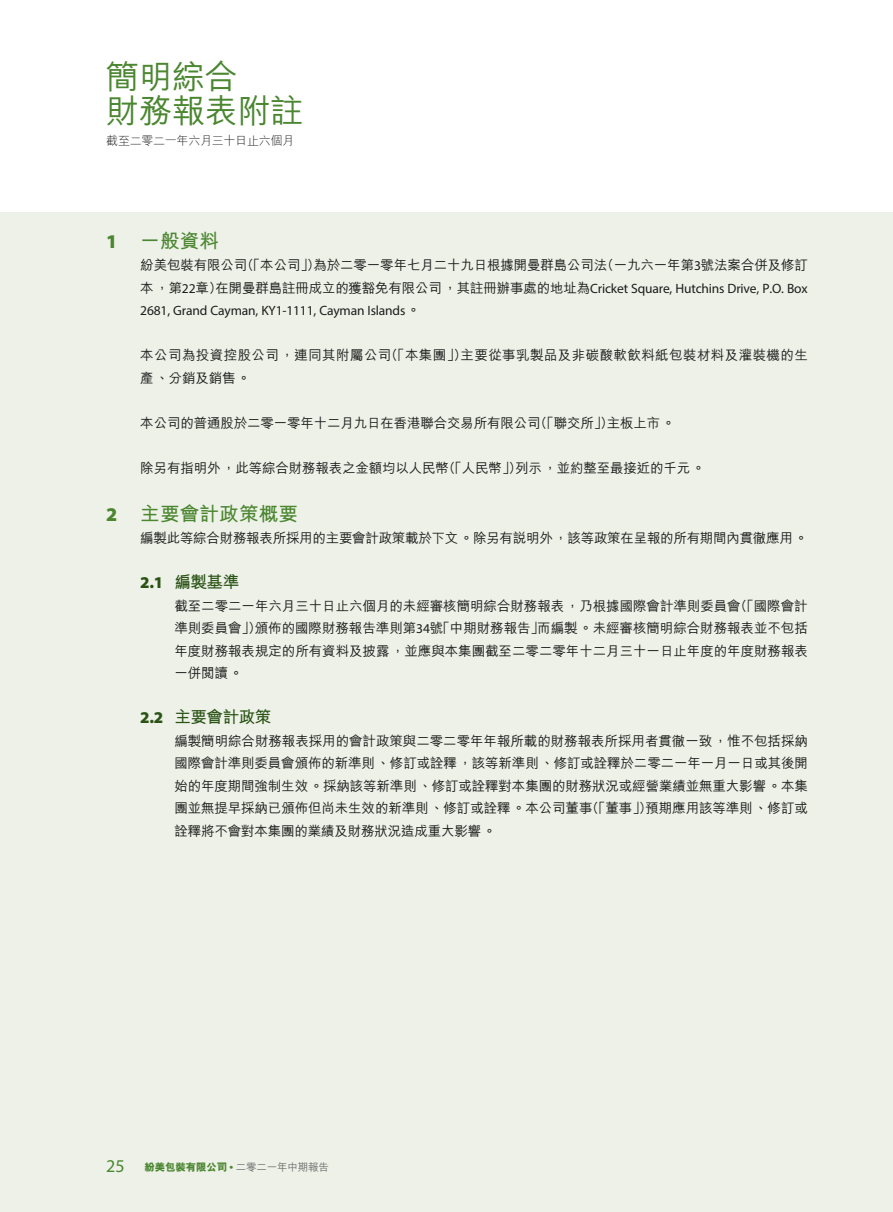
<style>
.page{position:relative;width:893px;height:1212px;background:#fff}
.page>*{position:absolute;margin:0;border:0;box-sizing:border-box;transform-origin:0 0}
.t1{font:500 33px/34.5px "M Hei HK";letter-spacing:-.005em;color:#4b8631}
.t2{font:700 19.5px "M Hei HK";letter-spacing:.01em;color:#4b8631}
.t3{font:900 19.5px "Myriad Pro";color:#4b8631}
.t4{font:18px "Myriad Pro";color:#4b8631}
.t5{font:700 16.5px "M Hei HK";letter-spacing:-.025em;color:#2b5316}
.t6{font:900 16.5px "Myriad Pro";color:#2b5316}
.t7{font:500 13.5px/22.5px "M Hei HK";letter-spacing:-.01em;color:#1c1c1b}
.t8{font:13.5px "Myriad Pro";letter-spacing:-.01em;color:#1c1c1b}
.t9{font:500 13.5px/22.5px "M Hei HK";letter-spacing:.03em;color:#1c1c1b}
.t10{font:300 12px "M Hei HK";letter-spacing:-.025em;color:#1c1c1b}
.t11{font:500 10.5px "M Hei HK";letter-spacing:-.02em;color:#6f6f6f}
.s1{font-family:"Myriad Pro";font-weight:400}
.s2{font-family:"M Hei HK";font-weight:500}
.s3{font-weight:800;color:#4b8631}
.s4{font-family:"Myriad Pro";font-weight:900;color:#4b8631}
</style>
<div class="page">
<div style="left:0;top:212px;width:893px;height:1000px;background:#edf1e7"></div>
<h1 class="t1" style="left:106px;top:57px;width:199px">簡明綜合<br>財務報表附註</h1>
<p class="t10" style="left:106px;top:132px;width:189px">截至二零二一年六月三十日止六個月</p>
<h2 class="t3" style="left:106px;top:230px;width:13px">1</h2>
<h2 class="t3" style="left:106px;top:503px;width:13px">2</h2>
<h2 class="t2" style="left:140px;top:226px;width:80px">一般資料</h2>
<p class="t7" style="left:601px;top:253px;width:209px">（一九六一年第<span class="s1">3</span>號法案合併及修訂</p>
<p class="t7" style="left:140px;top:253px;width:108px">紛美包裝有限公司</p>
<p class="t8" style="left:215px;top:280px;width:594px"><span class="s2">在開曼群島註冊成立的獲豁免有限公司，其註冊辦事處的地址為</span>Cricket Square, Hutchins Drive O.P, . B o x</p>
<p class="t7" style="left:314px;top:253px;width:295px">為於二零一零年七月二十九日根據開曼群島公司法</p>
<p class="t7" style="left:240px;top:253px;width:82px">（「本公司」）</p>
<p class="t7" style="left:140px;top:276px;width:83px">本，第<span class="s1">22</span>章）</p>
<p class="t8" style="left:140px;top:302px;width:281px">2681, Grand Cayman, KY1-1111, Cayman Islands<span class="s2">。</span></p>
<p class="t7" style="left:385px;top:343px;width:84px">（「本集團」）</p>
<p class="t9" style="left:140px;top:343px;width:253px">本公司為投資控股公司，連同其附屬公司產、分銷及銷售。</p>
<p class="t9" style="left:460px;top:343px;width:349px">主要從事乳製品及非碳酸軟飲料紙包裝材料及灌裝機的生</p>
<p class="t7" style="left:140px;top:411px;width:402px">本公司的普通股於二零一零年十二月九日在香港聯合交易所有限公司</p>
<p class="t7" style="left:515px;top:456px;width:192px">列示，並約整至最接近的千元。</p>
<p class="t7" style="left:534px;top:411px;width:82px">（「聯交所」）</p>
<p class="t7" style="left:607px;top:411px;width:70px">主板上市。</p>
<p class="t7" style="left:140px;top:456px;width:310px">除另有指明外，此等綜合財務報表之金額均以人民幣</p>
<h2 class="t2" style="left:140px;top:499px;width:159px">主要會計政策概要</h2>
<p class="t7" style="left:442px;top:456px;width:82px">（「人民幣」）</p>
<p class="t7" style="left:140px;top:526px;width:669px">編製此等綜合財務報表所採用的主要會計政策載於下文。除另有說明外，該等政策在呈報的所有期間內貫徹應用。</p>
<p class="t5" style="left:174px;top:570px;width:66px">編製基準</p>
<p class="t6" style="left:140px;top:573px;width:24px">2.1</p>
<p class="t6" style="left:140px;top:708px;width:24px">2.2</p>
<p class="t7" style="left:537px;top:594px;width:272px;text-indent:-363px">截至二零二一年六月三十日止六個月的未經審核簡明綜合財務報表，乃根據國際會計準則委員會<br>而編製。未經審核簡明綜合財務報表並不包括</p>
<p class="t7" style="left:734px;top:594px;width:75px">（「國際會計</p>
<p class="t7" style="left:174px;top:616px;width:635px">準則委員會」）<br>年度財務報表規定的所有資料及披露，並應與本集團截至二零二零年十二月三十一日止年度的年度財務報表一併閱讀。</p>
<p class="t5" style="left:174px;top:705px;width:99px">主要會計政策</p>
<p class="t7" style="left:255px;top:616px;width:291px">頒佈的國際財務報告準則第<span class="s1">34</span> 「號中期財務報告」</p>
<p class="t7" style="left:174px;top:729px;width:635px;text-align:right">編製簡明綜合財務報表採用的會計政策與二零二零年年報所載的財務報表所採用者貫徹一致，惟不包括採納國際會計準則委員會頒佈的新準則、修訂或詮釋，該等新準則、修訂或詮釋於二零二一年一月一日或其後開始的年度期間強制生效。採納該等新準則、修訂或詮釋對本集團的財務狀況或經營業績並無重大影響。本集預期應用該等準則、修訂或</p>
<p class="t7" style="left:174px;top:796px;width:420px">團並無提早採納已頒佈但尚未生效的新準則、修訂或詮釋。本公司董事詮釋將不會對本集團的業績及財務狀況造成重大影響。</p>
<p class="t7" style="left:586px;top:796px;width:68px">（「董事」）</p>
<h3 class="t4" style="left:106px;top:1156px;width:20px">25</h3>
<p class="t11" style="left:145px;top:1159px;width:186px"><span class="s3">紛美包裝有限公司</span> <span class="s4">•</span> 二零二一年中期報告</p>
</div>
